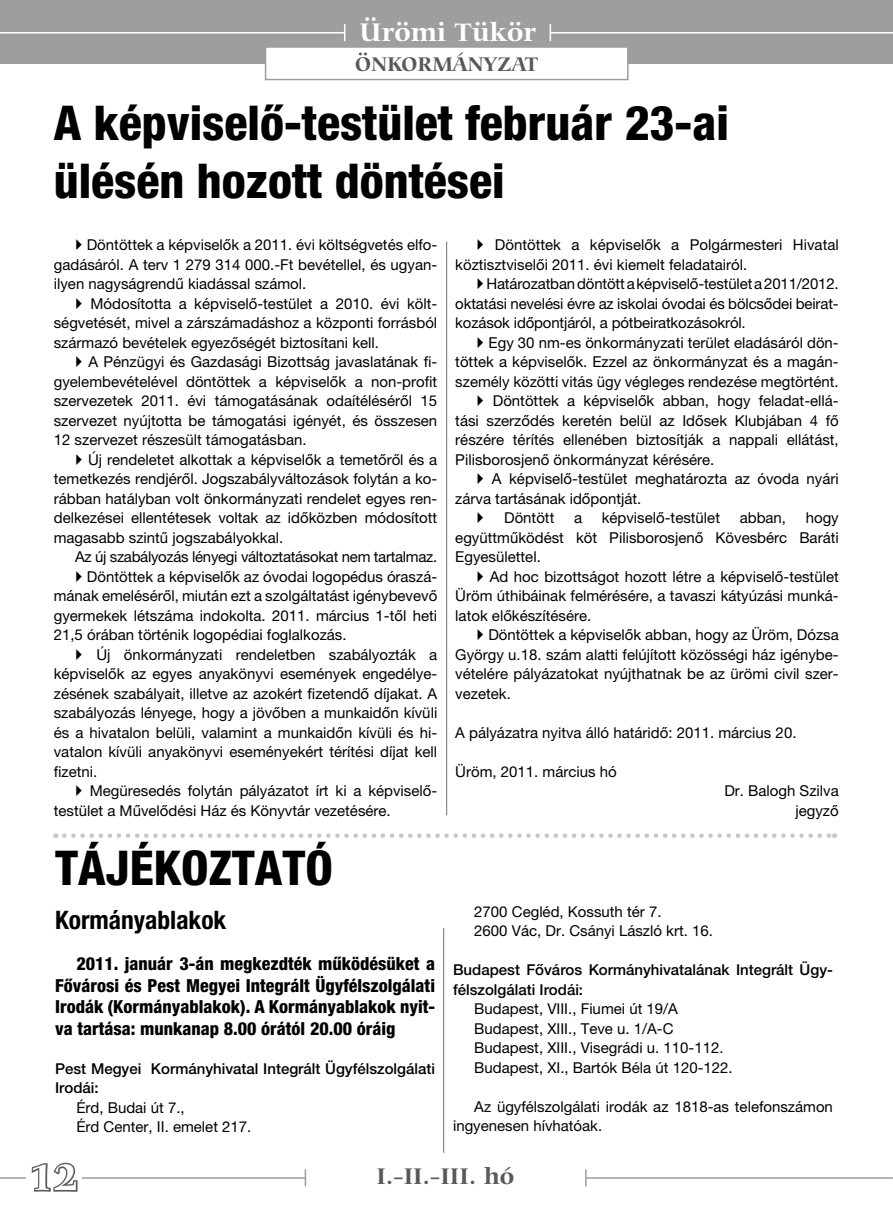
<style>
.page{position:relative;width:893px;height:1221px;background:#fff}
.page>*{position:absolute;margin:0;border:0;box-sizing:border-box;transform-origin:0 0}
.t1{font:800 condensed 48px/57.6px "Helvetica Neue";color:#000}
.t2{font:39px "Carmina HU Bold";color:#fff}
.t3{font:27px "Carmina HU Bold";color:#fff}
.t4{font:700 condensed 25.5px "Helvetica Neue";color:#000}
.t5{font:24px "Carmina HU Bold";color:#58585a}
.t6{font:21px "Carmina HU Bold";color:#58585a}
.t7{font:800 condensed 18px/21.6px "Helvetica Neue";color:#000;text-align:justify}
.t8{font:15px/19.5px "Helvetica Neue";color:#000;text-align:justify}
.t9{font:500 15px/19.5px "Helvetica Neue";color:#000}
.t10{font:15px "Helvetica Neue";letter-spacing:-.02em;color:#000}
</style>
<div class="page">
<div style="left:0;top:0;width:893px;height:64px;background:#9c9e9f"></div>
<div style="left:266px;top:47px;width:362px;height:33px;background:#fff"></div>
<div style="left:265px;top:46px;width:364px;height:34px;border:2px solid #9c9e9f"></div>
<hr style="left:551px;top:32px;width:342px;height:1px;background:#fff">
<hr style="left:0;top:32px;width:344px;height:1px;background:#fff">
<svg style="left:344px;top:24px;width:1px;height:17px"></svg>
<svg style="left:550px;top:24px;width:1px;height:17px"></svg>
<hr style="left:586px;top:1177px;width:307px;height:1px;background:#9c9e9f">
<svg style="left:585px;top:1169px;width:2px;height:17px"></svg>
<hr style="left:82px;top:1177px;width:223px;height:1px;background:#9c9e9f">
<svg style="left:305px;top:1169px;width:1px;height:17px"></svg>
<svg style="left:0;top:1162px;width:78px;height:30px"></svg>
<hr style="left:446px;top:241px;width:1px;height:574px;background:#707172">
<svg style="left:64px;top:833px;width:771px;height:4px"></svg>
<hr style="left:443px;top:928px;width:1px;height:224px;background:#707172">
<h3 class="t3" style="left:359px;top:16px;width:178px">ÜRÖMI TÜKÖR</h3>
<h3 class="t6" style="left:355px;top:52px;width:184px">ÖNKORMÁNYZAT</h3>
<h1 class="t1" style="left:54px;top:93px;width:676px">A képviselô-testület február 23-ai ülésén hozott döntései</h1>
<p class="t8" style="left:54px;top:235px;width:385px;text-indent:33px">Döntöttek a képviselôk a 2011. évi költségvetés elfo&shy;gadásáról. A terv 1 279 314 000.-Ft bevétellel, és ugyan&shy;ilyen nagyságrendû kiadással számol.</p>
<p class="t8" style="left:54px;top:293px;width:385px;text-indent:37px">Módosította a képviselô-testület a 2010. évi költ&shy;ségvetését, mivel a zárszámadáshoz a központi forrásból származó bevételek egyezôségét biztosítani kell.</p>
<p class="t8" style="left:54px;top:352px;width:385px;text-indent:35px">A Pénzügyi és Gazdasági Bizottság javaslatának fi&shy;gyelembevételével döntöttek a képviselôk a non-profit szervezetek 2011. évi támogatásának odaítélésérôl 15 szervezet nyújtotta be támogatási igényét, és összesen 12 szervezet részesült támogatásban.</p>
<p class="t8" style="left:54px;top:449px;width:385px;text-indent:34px">Új rendeletet alkottak a képviselôk a temetôrôl és a temetkezés rendjérôl. Jogszabályváltozások folytán a ko&shy;rábban hatályban volt önkormányzati rendelet egyes ren&shy;delkezései ellentétesek voltak az idôközben módosított magasabb szintû jogszabályokkal.</p>
<p class="t10" style="left:75px;top:548px;width:364px">Az új szabályozás lényegi változtatásokat nem tartalmaz.</p>
<p class="t8" style="left:87px;top:566px;width:352px">Döntöttek a képviselôk az óvodai logopédus óraszá-</p>
<p class="t8" style="left:54px;top:586px;width:385px">mának emelésérôl, miután ezt a szolgáltatást igénybevevô</p>
<p class="t8" style="left:54px;top:605px;width:385px">gyermekek létszáma indokolta. 2011. március 1-tôl heti</p>
<p class="t8" style="left:54px;top:625px;width:294px">21,5 órában történik logopédiai foglalkozás.</p>
<p class="t8" style="left:96px;top:644px;width:342px">Új önkormányzati rendeletben szabályozták a</p>
<p class="t8" style="left:54px;top:664px;width:385px">képviselôk az egyes anyakönyvi események engedélye-</p>
<p class="t8" style="left:54px;top:683px;width:385px">zésének szabályait, illetve az azokért fizetendô díjakat. A</p>
<p class="t8" style="left:54px;top:703px;width:385px">szabályozás lényege, hogy a jövôben a munkaidôn kívüli</p>
<p class="t8" style="left:54px;top:722px;width:385px">és a hivatalon belüli, valamint a munkaidôn kívüli és hi-</p>
<p class="t8" style="left:54px;top:742px;width:385px">vatalon kívüli anyakönyvi eseményekért térítési díjat kell</p>
<p class="t8" style="left:54px;top:761px;width:45px">fizetni.</p>
<p class="t8" style="left:90px;top:781px;width:349px">Megüresedés folytán pályázatot írt ki a képviselô-</p>
<p class="t8" style="left:54px;top:800px;width:338px">testület a Mûvelôdési Ház és Könyvtár vezetésére.</p>
<h1 class="t1" style="left:55px;top:838px;width:279px">TÁJÉKOZTATÓ</h1>
<h3 class="t4" style="left:55px;top:904px;width:173px">Kormányablakok</h3>
<p class="t7" style="left:55px;top:952px;width:381px;text-indent:21px">2011. január 3-án megkezdték mûködésüket a Fôvárosi és Pest Megyei Integrált Ügyfélszolgálati Irodák (Kormányablakok). A Kormányablakok nyit&shy;va tartása: munkanap 8.00 órától 20.00 óráig</p>
<p class="t9" style="left:55px;top:1058px;width:381px">Pest Megyei Kormányhivatal Integrált Ügyfélszolgálati<br>Irodái:</p>
<p class="t8" style="left:76px;top:1097px;width:177px">Érd, Budai út 7.,<br>Érd Center, II. emelet 217.</p>
<p class="t8" style="left:455px;top:235px;width:385px;text-indent:40px">Döntöttek a képviselôk a Polgármesteri Hivatal köztisztviselôi 2011. évi kiemelt feladatairól.</p>
<p class="t8" style="left:455px;top:274px;width:385px;text-indent:31px">Határozatban döntött a képviselô-testület a 2011/2012. oktatási nevelési évre az iskolai óvodai és bölcsôdei beirat&shy;kozások idôpontjáról, a pótbeiratkozásokról.</p>
<p class="t8" style="left:489px;top:332px;width:352px">Egy 30 nm-es önkormányzati terület eladásáról dön-</p>
<p class="t8" style="left:455px;top:352px;width:385px">töttek a képviselôk. Ezzel az önkormányzat és a magán-</p>
<p class="t8" style="left:455px;top:371px;width:385px">személy közötti vitás ügy végleges rendezése megtörtént.</p>
<p class="t8" style="left:493px;top:391px;width:347px">Döntöttek a képviselôk abban, hogy feladat-ellá-</p>
<p class="t8" style="left:455px;top:410px;width:385px">tási szerzôdés keretén belül az Idôsek Klubjában 4 fô</p>
<p class="t8" style="left:455px;top:430px;width:385px">részére térítés ellenében biztosítják a nappali ellátást,</p>
<p class="t8" style="left:455px;top:449px;width:261px">Pilisborosjenô önkormányzat kérésére.</p>
<p class="t8" style="left:492px;top:469px;width:348px">A képviselô-testület meghatározta az óvoda nyári</p>
<p class="t8" style="left:455px;top:488px;width:188px">zárva tartásának idôpontját.</p>
<p class="t8" style="left:504px;top:508px;width:52px">Döntött</p>
<p class="t8" style="left:574px;top:508px;width:10px">a</p>
<p class="t8" style="left:602px;top:508px;width:120px">képviselô-testület</p>
<p class="t8" style="left:740px;top:508px;width:48px">abban,</p>
<p class="t8" style="left:455px;top:508px;width:385px;text-indent:350px">hogy együttmûködést köt Pilisborosjenô Kövesbérc Baráti Egyesülettel.</p>
<p class="t8" style="left:455px;top:566px;width:385px;text-indent:35px">Ad hoc bizottságot hozott létre a képviselô-testület Üröm úthibáinak felmérésére, a tavaszi kátyúzási munká&shy;latok elôkészítésére.</p>
<p class="t8" style="left:455px;top:625px;width:385px;text-indent:33px">Döntöttek a képviselôk abban, hogy az Üröm, Dózsa György u.18. szám alatti felújított közösségi ház igénybe&shy;vételére pályázatokat nyújthatnak be az ürömi civil szer&shy;vezetek.</p>
<p class="t8" style="left:455px;top:722px;width:343px">A pályázatra nyitva álló határidô: 2011. március 20.</p>
<p class="t8" style="left:455px;top:761px;width:163px">Üröm, 2011. március hó</p>
<p class="t8" style="left:724px;top:781px;width:116px;text-align:right">Dr. Balogh Szilva jegyzô</p>
<p class="t8" style="left:474px;top:901px;width:240px">2700 Cegléd, Kossuth tér 7.<br>2600 Vác, Dr. Csányi László krt. 16.</p>
<p class="t9" style="left:453px;top:960px;width:381px">Budapest Fôváros Kormányhivatalának Integrált Ügy&shy;félszolgálati Irodái:</p>
<p class="t8" style="left:474px;top:999px;width:260px;text-align:left">Budapest, VIII., Fiumei út 19/A Budapest, XIII., Teve u. 1/A-C Budapest, XIII., Visegrádi u. 110-112.<br>Budapest, XI., Bartók Béla út 120-122.</p>
<p class="t8" style="left:453px;top:1096px;width:381px;text-indent:21px">Az ügyfélszolgálati irodák az 1818-as telefonszámon ingyenesen hívhatóak.</p>
<h2 class="t2" style="left:29px;top:1154px;width:51px">12</h2>
<h3 class="t5" style="left:376px;top:1161px;width:139px">I.-II.-III. HÓ</h3>
</div>
